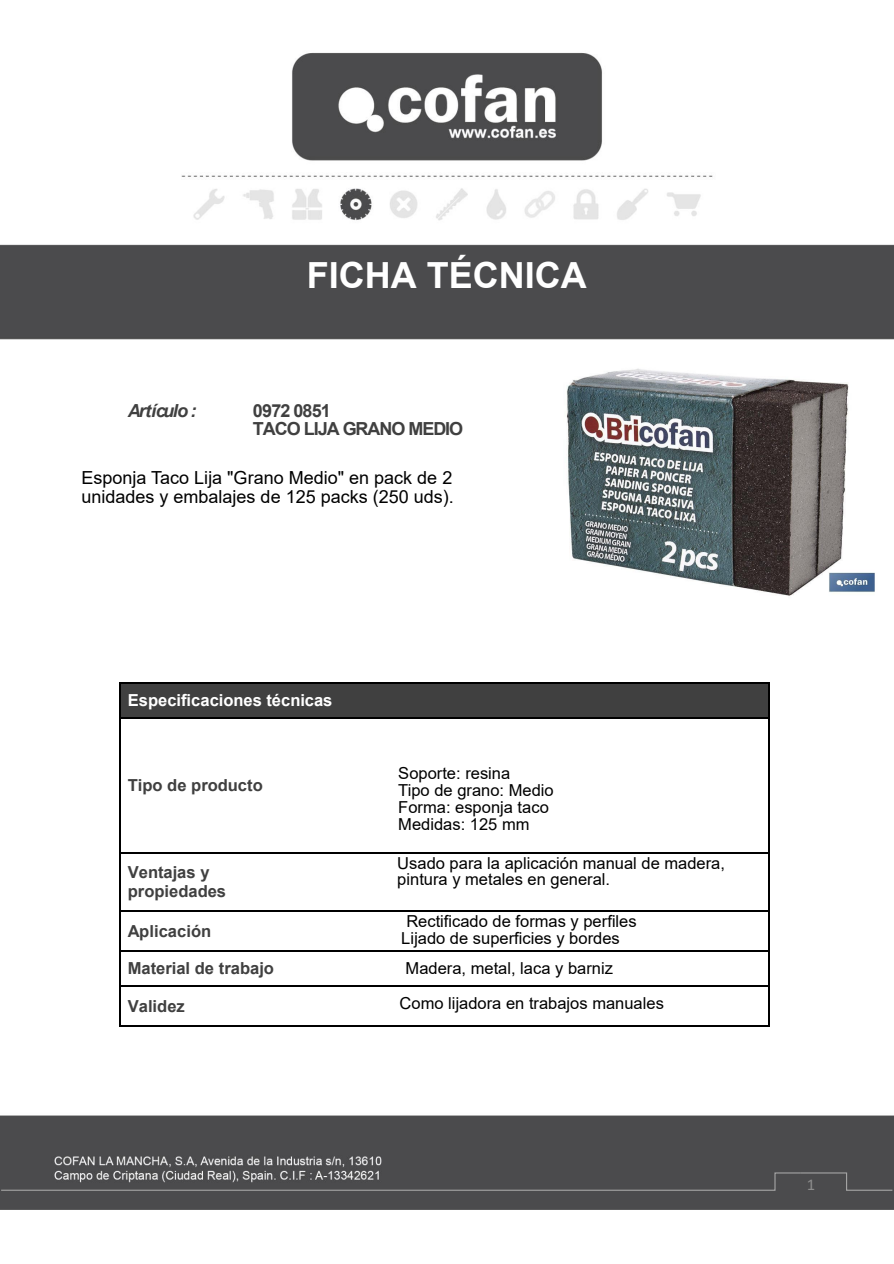
<style>
.page{position:relative;width:894px;height:1264px;background:#fff}
.page>*{position:absolute;margin:0;border:0;box-sizing:border-box;transform-origin:0 0}
.t1{font:700 36px "Arial";color:#fff}
.t2{font:18px/18.6px "Arial";color:#000}
.t3{font:700 18px/18px "Arial";letter-spacing:-.06em;color:#404040}
.t4{font:italic 700 18px "Arial";letter-spacing:-.04em;color:#404040}
.t5{font:16.5px/17.1px "Arial";color:#000}
.t6{font:700 16.5px/18.9px "Arial";color:#404040}
.t7{font:700 16.5px "Arial";color:#fff}
.t8{font:16.5px "Calibri";color:#8c8c8c}
</style>
<div class="page">
<img style="left:0;top:52px;width:893px;height:1158px">
<img style="left:523px;top:359px;width:368px;height:245px">
<svg style="left:0;top:1171px;width:893px;height:20px;background:#585859"></svg>
<div style="left:120px;top:683px;width:647px;height:34px;background:#404040"></div>
<hr style="left:120px;top:682px;width:647px;height:1px;background:#000">
<hr style="left:119px;top:683px;width:1px;height:34px;background:#000">
<hr style="left:767px;top:683px;width:2px;height:34px;background:#000">
<hr style="left:120px;top:717px;width:295px;height:2px;background:#000">
<hr style="left:416px;top:717px;width:351px;height:2px;background:#000">
<hr style="left:119px;top:719px;width:1px;height:133px;background:#000">
<hr style="left:767px;top:719px;width:2px;height:133px;background:#000">
<hr style="left:120px;top:852px;width:135px;height:1px;background:#000">
<hr style="left:257px;top:852px;width:158px;height:1px;background:#000">
<hr style="left:416px;top:852px;width:351px;height:1px;background:#000">
<hr style="left:119px;top:853px;width:1px;height:57px;background:#000">
<hr style="left:767px;top:853px;width:2px;height:57px;background:#000">
<hr style="left:120px;top:910px;width:135px;height:2px;background:#000">
<hr style="left:257px;top:910px;width:158px;height:2px;background:#000">
<hr style="left:416px;top:910px;width:351px;height:2px;background:#000">
<hr style="left:119px;top:912px;width:1px;height:38px;background:#000">
<hr style="left:767px;top:912px;width:2px;height:38px;background:#000">
<hr style="left:120px;top:950px;width:295px;height:1px;background:#000">
<hr style="left:416px;top:950px;width:351px;height:1px;background:#000">
<hr style="left:119px;top:951px;width:1px;height:34px;background:#000">
<hr style="left:767px;top:951px;width:2px;height:34px;background:#000">
<hr style="left:120px;top:985px;width:295px;height:2px;background:#000">
<hr style="left:416px;top:985px;width:351px;height:2px;background:#000">
<hr style="left:119px;top:987px;width:1px;height:38px;background:#000">
<hr style="left:120px;top:1025px;width:295px;height:1px;background:#000">
<hr style="left:415px;top:1025px;width:352px;height:1px;background:#000">
<hr style="left:767px;top:987px;width:2px;height:38px;background:#000">
<h1 class="t1" style="left:307px;top:262px;width:281px">FICHA TÉCNICA</h1>
<p class="t4" style="left:128px;top:404px;width:70px">Artículo :</p>
<p class="t3" style="left:253px;top:403px;width:212px">0972 0851<br>TACO LĲA GRANO MEDIO</p>
<p class="t2" style="left:81px;top:470px;width:374px">Esponja Taco Lĳa "Grano Medio" en pack de 2 unidades y embalajes de 125 packs (250 uds).</p>
<p class="t7" style="left:128px;top:694px;width:206px">Especificaciones técnicas</p>
<p class="t6" style="left:128px;top:777px;width:136px">Tipo de producto</p>
<p class="t5" style="left:398px;top:766px;width:157px">Soporte: resina<br>Tipo de grano: Medio<br>Forma: esponja taco<br>Medidas: 125 mm</p>
<p class="t5" style="left:397px;top:856px;width:329px;line-height:16.5px">Usado para la aplicación manual de madera, pintura y metales en general.</p>
<p class="t6" style="left:128px;top:864px;width:100px">Ventajas y propiedades</p>
<p class="t6" style="left:128px;top:923px;width:85px">Aplicación</p>
<p class="t6" style="left:128px;top:960px;width:148px">Material de trabajo</p>
<p class="t6" style="left:128px;top:997px;width:59px">Validez</p>
<p class="t5" style="left:399px;top:995px;width:266px">Como lĳadora en trabajos manuales</p>
<p class="t5" style="left:401px;top:913px;width:237px;text-indent:5px">Rectificado de formas y perfiles<br>Lĳado de superficies y bordes</p>
<p class="t5" style="left:405px;top:960px;width:209px">Madera, metal, laca y barniz</p>
<p class="t8" style="left:806px;top:1177px;width:10px">1</p>
</div>
